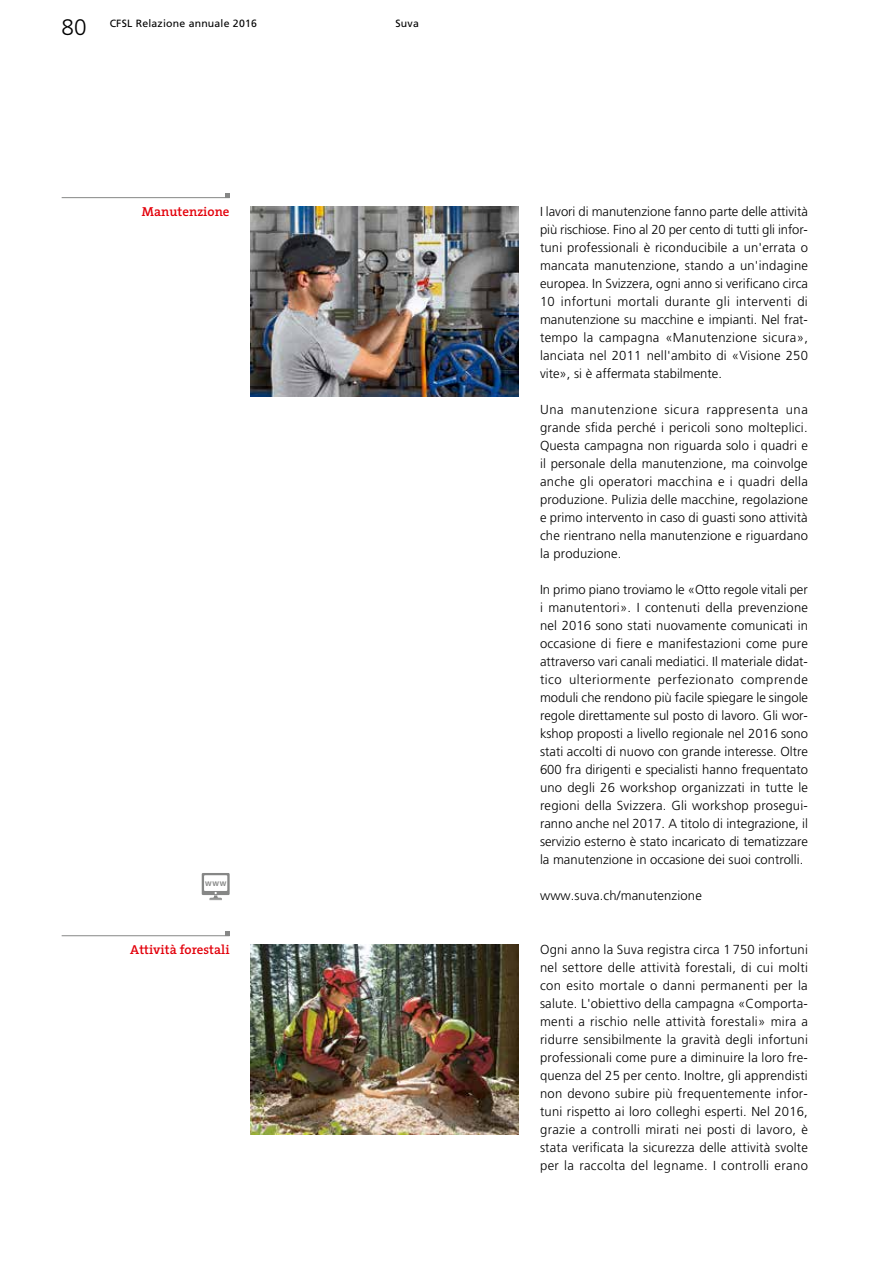
<style>
.page{position:relative;width:893px;height:1263px;background:#fff}
.page>*{position:absolute;margin:0;border:0;box-sizing:border-box;transform-origin:0 0}
.t1{font:300 22.5px "Frutiger LT Std";color:#000}
.t2{font:300 13.05px/18px "Frutiger LT Std";letter-spacing:.01em;color:#000;text-align:justify}
.t3{font:600 13.05px "The Serif";color:#e3000b}
.t4{font:10.5px "Frutiger LT Std";letter-spacing:.02em;color:#000}
.t5{font:700 condensed 8.85px "Frutiger LT Std";color:#868786}
</style>
<div class="page">
<img style="left:251px;top:207px;width:268px;height:189px">
<svg style="left:225px;top:193px;width:5px;height:4px"></svg>
<hr style="left:62px;top:197px;width:168px;height:1px;background:#868786">
<svg style="left:225px;top:931px;width:5px;height:4px"></svg>
<hr style="left:62px;top:935px;width:168px;height:1px;background:#868786">
<svg style="left:202px;top:873px;width:28px;height:27px"></svg>
<img style="left:251px;top:945px;width:268px;height:189px">
<h1 class="t1" style="left:62px;top:14px;width:27px">80</h1>
<p class="t4" style="left:110px;top:17px;width:149px">CFSL Relazione annuale 2016</p>
<p class="t3" style="left:142px;top:201px;width:89px">Manutenzione</p>
<p class="t5" style="left:205px;top:877px;width:23px">www</p>
<p class="t3" style="left:130px;top:939px;width:101px">Attività forestali</p>
<p class="t4" style="left:395px;top:17px;width:25px">Suva</p>
<p class="t2" style="left:540px;top:203px;width:269px">I lavori di manutenzione fanno parte delle attività più rischiose. Fino al 20 per cento di tutti gli infor&shy;tuni professionali è riconducibile a un'errata o mancata manutenzione, stando a un'indagine europea. In Svizzera, ogni anno si verificano circa 10 infortuni mortali durante gli interventi di manutenzione su macchine e impianti. Nel frat&shy;tempo la campagna «Manutenzione sicura», lanciata nel 2011 nell'ambito di «Visione 250 vite», si è affermata stabilmente.</p>
<p class="t2" style="left:540px;top:401px;width:269px">Una manutenzione sicura rappresenta una grande sfida perché i pericoli sono molteplici.<br>Questa campagna non riguarda solo i quadri e il personale della manutenzione, ma coinvolge anche gli operatori macchina e i quadri della produzione. Pulizia delle macchine, regolazione e primo intervento in caso di guasti sono attività che rientrano nella manutenzione e riguardano la produzione.</p>
<p class="t2" style="left:540px;top:581px;width:270px">In primo piano troviamo le «Otto regole vitali per i manutentori». I contenuti della prevenzione nel 2016 sono stati nuovamente comunicati in occasione di fiere e manifestazioni come pure attraverso vari canali mediatici. Il materiale didat&shy;tico ulteriormente perfezionato comprende moduli che rendono più facile spiegare le singole regole direttamente sul posto di lavoro. Gli wor&shy;kshop proposti a livello regionale nel 2016 sono stati accolti di nuovo con grande interesse. Oltre 600 fra dirigenti e specialisti hanno frequentato uno degli 26 workshop organizzati in tutte le regioni della Svizzera. Gli workshop prosegui&shy;ranno anche nel 2017. A titolo di integrazione, il servizio esterno è stato incaricato di tematizzare la manutenzione in occasione dei suoi controlli.</p>
<p class="t2" style="left:540px;top:887px;width:163px">www.suva.ch/manutenzione</p>
<p class="t2" style="left:540px;top:941px;width:269px">Ogni anno la Suva registra circa 1 750 infortuni nel settore delle attività forestali, di cui molti con esito mortale o danni permanenti per la salute. L'obiettivo della campagna «Comporta&shy;menti a rischio nelle attività forestali» mira a ridurre sensibilmente la gravità degli infortuni professionali come pure a diminuire la loro fre&shy;quenza del 25 per cento. Inoltre, gli apprendisti non devono subire più frequentemente infor&shy;tuni rispetto ai loro colleghi esperti. Nel 2016, grazie a controlli mirati nei posti di lavoro, è stata verificata la sicurezza delle attività svolte per la raccolta del legname. I controlli erano</p>
</div>
